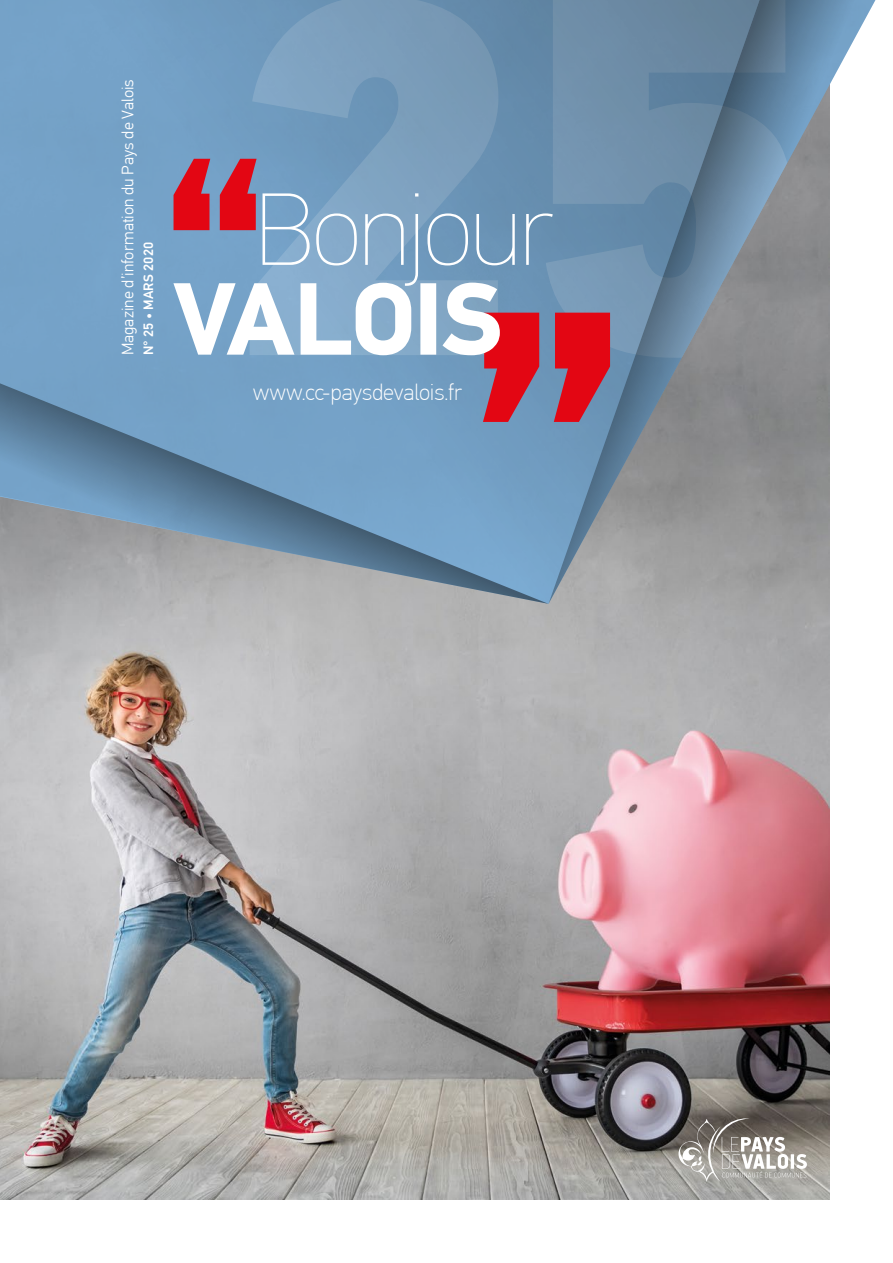
<style>
.page{position:relative;width:893px;height:1263px;background:#fff}
.page>*{position:absolute;margin:0;border:0;box-sizing:border-box;transform-origin:0 0}
.t1{font:100 22.8px "PF Din Text Pro";color:#fff}
.t2{font:300 16.5px "PF Din Text Pro";letter-spacing:.005em;color:#fff}
.t3{font:500 13.5px "PF Din Text Pro";letter-spacing:.005em;color:#fff}
</style>
<div class="page">
<img style="left:0;top:604px;width:829px;height:595px">
<svg style="left:0;top:0;width:549px;height:345px;background:#739dc0"></svg>
<svg style="left:0;top:345px;width:549px;height:259px;background:#7b99b3"></svg>
<svg style="left:549px;top:0;width:327px;height:604px;background:#8e9daa"></svg>
<svg style="left:173px;top:159px;width:437px;height:263px;background:#9298b3"></svg>
<svg style="left:678px;top:1118px;width:129px;height:64px;background:#99958f"></svg>
<p class="t2" style="left:118px;top:355px;width:278px;rotate:-90deg">Magazine d’information du Pays de Valois</p>
<p class="t3" style="left:140px;top:355px;width:114px;rotate:-90deg">N° 25 • MARS 2020</p>
<h1 class="t1" style="left:253px;top:379px;width:210px">www.cc-paysdevalois.fr</h1>
</div>
